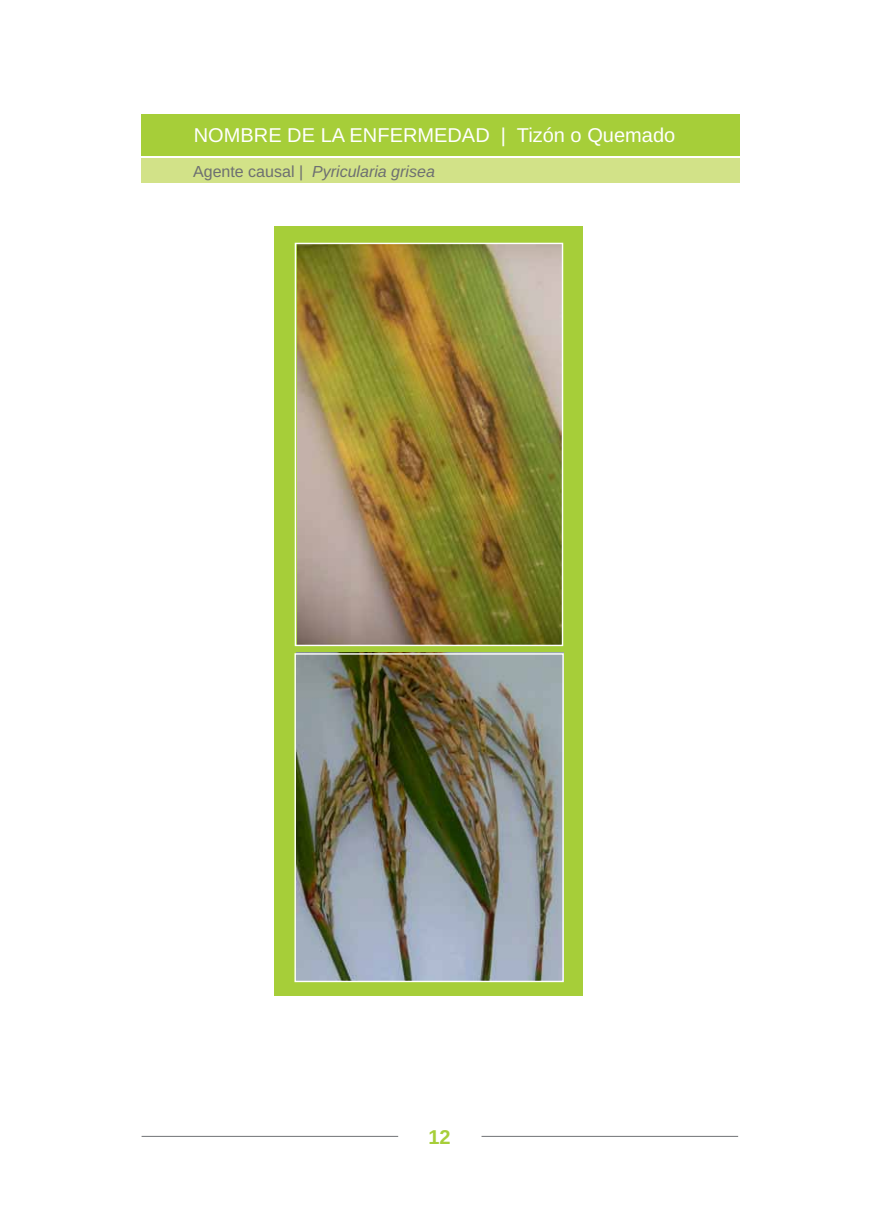
<style>
.page{position:relative;width:876px;height:1227px;background:#fff}
.page>*{position:absolute;margin:0;border:0;box-sizing:border-box;transform-origin:0 0}
.t1{font:20px "Liberation Sans";color:#fff}
.t2{font:700 20px "Liberation Sans";color:#a6ce39}
.t3{font:italic 16px "Liberation Sans";color:#6d6f71}
.s1{font-style:normal}
</style>
<div class="page">
<div style="left:274px;top:226px;width:308px;height:770px;background:#a6ce39"></div>
<svg style="left:141px;top:1135px;width:258px;height:2px"></svg>
<svg style="left:481px;top:1135px;width:257px;height:2px"></svg>
<div style="left:141px;top:158px;width:598px;height:25px;background:#d2e288"></div>
<div style="left:141px;top:114px;width:598px;height:42px;background:#a6ce39"></div>
<img style="left:297px;top:245px;width:264px;height:399px">
<div style="left:294px;top:243px;width:269px;height:403px;border:1px solid #fff"></div>
<img style="left:296px;top:652px;width:267px;height:328px">
<div style="left:294px;top:653px;width:269px;height:329px;border:1px solid #fff"></div>
<p class="t1" style="left:194px;top:127px;width:482px">NOMBRE DE LA ENFERMEDAD | Tizón o Quemado</p>
<p class="t3" style="left:193px;top:165px;width:243px"><span class="s1">Agente causal |</span> Pyricularia grisea</p>
<p class="t2" style="left:428px;top:1129px;width:24px">12</p>
</div>
